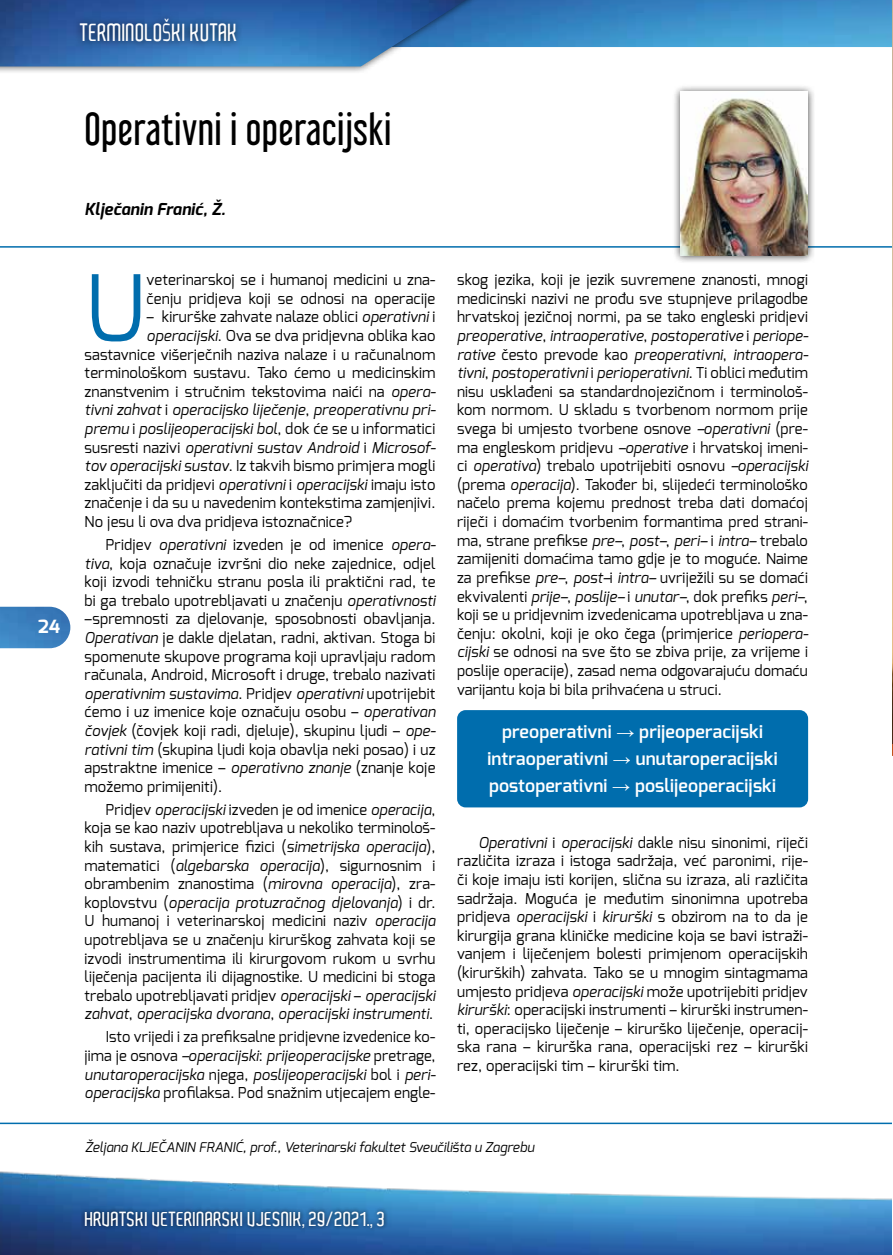
<style>
.page{position:relative;width:893px;height:1255px;background:#fff}
.page>*{position:absolute;margin:0;border:0;box-sizing:border-box;transform-origin:0 0}
.t1{font:91.2px "Exo";color:#006dad}
.t2{font:40.5px "Libel Suit Rg";letter-spacing:.01em;color:#000}
.t3{font:600 24px "Aldo";color:#fff;scale:.9 1}
.t4{font:600 19.5px "Aldo";color:#fff}
.t5{font:700 18.15px "Exo";color:#fff}
.t6{font:600 18px/26.7px "Exo";letter-spacing:.01em;color:#fff;text-align:center}
.t7{font:italic 700 16.5px "Exo";letter-spacing:.01em;color:#000}
.t8{font:15px/18.6px "Exo";letter-spacing:.01em;color:#000;text-align:justify}
.t9{font:italic 15px "Exo";letter-spacing:.01em;color:#000}
.t10{font:italic 13.5px "Exo";color:#000}
.s1{font-family:"Exo";font-weight:400}
.s2{font-style:italic}
.s3{font-style:normal}
.s4{font-family:"Arial";font-weight:400}
</style>
<div class="page">
<img style="left:505px;top:0;width:387px;height:47px">
<div style="left:0;top:0;width:505px;height:75px;background:#000;opacity:.75"></div>
<img style="left:0;top:0;width:498px;height:66px">
<img style="left:0;top:1171px;width:892px;height:83px">
<img style="left:0;top:606px;width:70px;height:42px">
<div style="left:81px;top:1207px;width:307px;height:25px;background:#000;opacity:.75"></div>
<hr style="left:0;top:246px;width:892px;height:1px;background:#006dad">
<hr style="left:0;top:1122px;width:893px;height:1px;background:#006dad">
<div style="left:672px;top:84px;width:143px;height:180px;background:#000;opacity:.75"></div>
<img style="left:680px;top:92px;width:127px;height:164px">
<div style="left:73px;top:12px;width:171px;height:37px;background:#000;opacity:.75"></div>
<div style="left:457px;top:710px;width:351px;height:97px;background:#006dad;border-radius:9px"></div>
<img style="left:892px;top:3px;width:1px;height:741px">
<hr style="left:892px;top:755px;width:1px;height:491px;background:#fff">
<svg style="left:892px;top:744px;width:1px;height:12px"></svg>
<h3 class="t3" style="left:81px;top:19px;width:177px">TERMINOLO<span class="s1">Š</span>KI KUTAK</h3>
<p class="t5" style="left:38px;top:614px;width:23px">24</p>
<h2 class="t2" style="left:85px;top:96px;width:308px">Operativni i operacijski</h2>
<p class="t7" style="left:85px;top:198px;width:143px">Klječanin Franić, Ž.</p>
<h1 class="t1" style="left:85px;top:249px;width:63px">U</h1>
<p class="t8" style="left:147px;top:270px;width:290px">veterinarskoj se i humanoj medicini u zna&shy;čenju pridjeva koji se odnosi na operacije</p>
<p class="t8" style="left:147px;top:307px;width:290px">– kirurške zahvate nalaze oblici <span class="s2">operativni</span> i</p>
<p class="t8" style="left:147px;top:326px;width:290px"><span class="s2">operacijski</span>. Ova se dva pridjevna oblika kao</p>
<p class="t8" style="left:85px;top:345px;width:352px">sastavnice višerječnih naziva nalaze i u računalnom</p>
<p class="t8" style="left:85px;top:363px;width:352px">terminološkom sustavu. Tako ćemo u medicinskim</p>
<p class="t8" style="left:85px;top:382px;width:353px">znanstvenim i stručnim tekstovima naići na <span class="s2">opera-</span></p>
<p class="t9" style="left:85px;top:400px;width:353px">tivni zahvat <span class="s3">i</span> operacijsko liječenje<span class="s3">,</span> preoperativnu pri-</p>
<p class="t9" style="left:85px;top:419px;width:352px">premu <span class="s3">i</span> poslijeoperacijski bol<span class="s3">, dok će se u informatici</span></p>
<p class="t9" style="left:85px;top:437px;width:353px"><span class="s3">susresti nazivi</span> operativni sustav Android <span class="s3">i</span> Microsof-</p>
<p class="t8" style="left:85px;top:456px;width:352px"><span class="s2">tov operacijski sustav</span>. Iz takvih bismo primjera mogli</p>
<p class="t8" style="left:85px;top:475px;width:352px">zaključiti da pridjevi <span class="s2">operativni</span> i <span class="s2">operacijski</span> imaju isto</p>
<p class="t8" style="left:85px;top:493px;width:352px">značenje i da su u navedenim kontekstima zamjenjivi.</p>
<p class="t8" style="left:85px;top:512px;width:269px">No jesu li ova dva pridjeva istoznačnice?</p>
<p class="t8" style="left:85px;top:535px;width:353px;text-indent:21px">Pridjev <span class="s2">operativni</span> izveden je od imenice <span class="s2">opera&shy;tiva</span>, koja označuje izvršni dio neke zajednice, odjel koji izvodi tehničku stranu posla ili praktični rad, te bi ga trebalo upotrebljavati u značenju <span class="s2">operativnosti </span>–spremnosti za djelovanje, sposobnosti obavljanja.<br><span class="s2">Operativan</span> je dakle djelatan, radni, aktivan. Stoga bi spomenute skupove programa koji upravljaju radom računala, Android, Microsoft i druge, trebalo nazivati <span class="s2">operativnim sustavima</span>. Pridjev <span class="s2">operativni</span> upotrijebit ćemo i uz imenice koje označuju osobu – <span class="s2">operativan čovjek</span> (čovjek koji radi, djeluje), skupinu ljudi – <span class="s2">ope&shy;rativni tim</span> (skupina ljudi koja obavlja neki posao) i uz apstraktne imenice – <span class="s2">operativno znanje</span> (znanje koje možemo primijeniti).</p>
<p class="t8" style="left:85px;top:800px;width:352px;text-indent:21px">Pridjev <span class="s2">operacijski</span> izveden je od imenice <span class="s2">operacija</span>, koja se kao naziv upotrebljava u nekoliko terminološ&shy;kih sustava, primjerice fizici (<span class="s2">simetrijska operacija</span>), matematici (<span class="s2">algebarska operacija</span>), sigurnosnim i obrambenim znanostima (<span class="s2">mirovna operacija</span>), zra&shy;koplovstvu (<span class="s2">operacija protuzračnog djelovanja</span>) i dr.<br>U humanoj i veterinarskoj medicini naziv <span class="s2">operacija </span>upotrebljava se u značenju kirurškog zahvata koji se izvodi instrumentima ili kirurgovom rukom u svrhu liječenja pacijenta ili dijagnostike. U medicini bi stoga trebalo upotrebljavati pridjev <span class="s2">operacijski</span> – <span class="s2">operacijski zahvat</span>, <span class="s2">operacijska dvorana</span>, <span class="s2">operacijski instrumenti</span>.</p>
<p class="t8" style="left:85px;top:1027px;width:353px;text-indent:21px">Isto vrijedi i za prefiksalne pridjevne izvedenice ko&shy;jima je osnova <span class="s2">–operacijski</span>: <span class="s2">prijeoperacijske</span> pretrage, <span class="s2">unutaroperacijska</span> njega, <span class="s2">poslijeoperacijski</span> bol i <span class="s2">peri&shy;operacijska</span> profilaksa. Pod snažnim utjecajem engle-</p>
<p class="t8" style="left:457px;top:270px;width:353px">skog jezika, koji je jezik suvremene znanosti, mnogi medicinski nazivi ne prođu sve stupnjeve prilagodbe hrvatskoj jezičnoj normi, pa se tako engleski pridjevi <span class="s2">preoperative</span>, <span class="s2">intraoperative</span>, <span class="s2">postoperative</span> i <span class="s2">periope&shy;rative</span> često prevode kao <span class="s2">preoperativni</span>, <span class="s2">intraopera&shy;tivni</span>, <span class="s2">postoperativni</span> i <span class="s2">perioperativni</span>. Ti oblici međutim nisu usklađeni sa standardnojezičnom i terminološ&shy;kom normom. U skladu s tvorbenom normom prije svega bi umjesto tvorbene osnove <span class="s2">–operativni</span> (pre&shy;ma engleskom pridjevu <span class="s2">–operative</span> i hrvatskoj imeni&shy;ci <span class="s2">operativa</span>) trebalo upotrijebiti osnovu <span class="s2">–operacijski </span>(prema <span class="s2">operacija</span>). Također bi, slijedeći terminološko načelo prema kojemu prednost treba dati domaćoj riječi i domaćim tvorbenim formantima pred strani&shy;ma, strane prefikse <span class="s2">pre–</span>, <span class="s2">post–</span>, <span class="s2">peri–</span> i <span class="s2">intra–</span> trebalo zamijeniti domaćima tamo gdje je to moguće. Naime za prefikse <span class="s2">pre–</span>, <span class="s2">post–</span>i <span class="s2">intra–</span> uvriježili su se domaći ekvivalenti <span class="s2">prije–</span>, <span class="s2">poslije–</span> i <span class="s2">unutar–</span>, dok prefiks <span class="s2">peri–</span>, koji se u pridjevnim izvedenicama upotrebljava u zna&shy;čenju: okolni, koji je oko čega (primjerice <span class="s2">periopera&shy;cijski</span> se odnosi na sve što se zbiva prije, za vrijeme i poslije operacije), zasad nema odgovarajuću domaću varijantu koja bi bila prihvaćena u struci.</p>
<p class="t6" style="left:487px;top:718px;width:292px">preoperativni <span class="s4">→</span> prijeoperacijski intraoperativni <span class="s4">→</span> unutaroperacijski postoperativni <span class="s4">→</span> poslijeoperacijski</p>
<p class="t8" style="left:457px;top:832px;width:352px;text-indent:21px"><span class="s2">Operativni</span> i <span class="s2">operacijski</span> dakle nisu sinonimi, riječi različita izraza i istoga sadržaja, već paronimi, rije&shy;či koje imaju isti korijen, slična su izraza, ali različita sadržaja. Moguća je međutim sinonimna upotreba pridjeva <span class="s2">operacijski</span> i <span class="s2">kirurški</span> s obzirom na to da je kirurgija grana kliničke medicine koja se bavi istraži&shy;vanjem i liječenjem bolesti primjenom operacijskih (kirurških) zahvata. Tako se u mnogim sintagmama umjesto pridjeva <span class="s2">operacijski</span> može upotrijebiti pridjev <span class="s2">kirurški</span>: operacijski instrumenti – kirurški instrumen&shy;ti, operacijsko liječenje – kirurško liječenje, operacij&shy;ska rana – kirurška rana, operacijski rez – kirurški rez, operacijski tim – kirurški tim.</p>
<p class="t10" style="left:85px;top:1138px;width:451px">Željana KLJEČANIN FRANIĆ, prof., Veterinarski fakultet Sveučilišta u Zagrebu</p>
<h3 class="t4" style="left:85px;top:1207px;width:302px">HRVATSKI VETERINARSKI VJESNIK, 29/2021., 3</h3>
</div>
